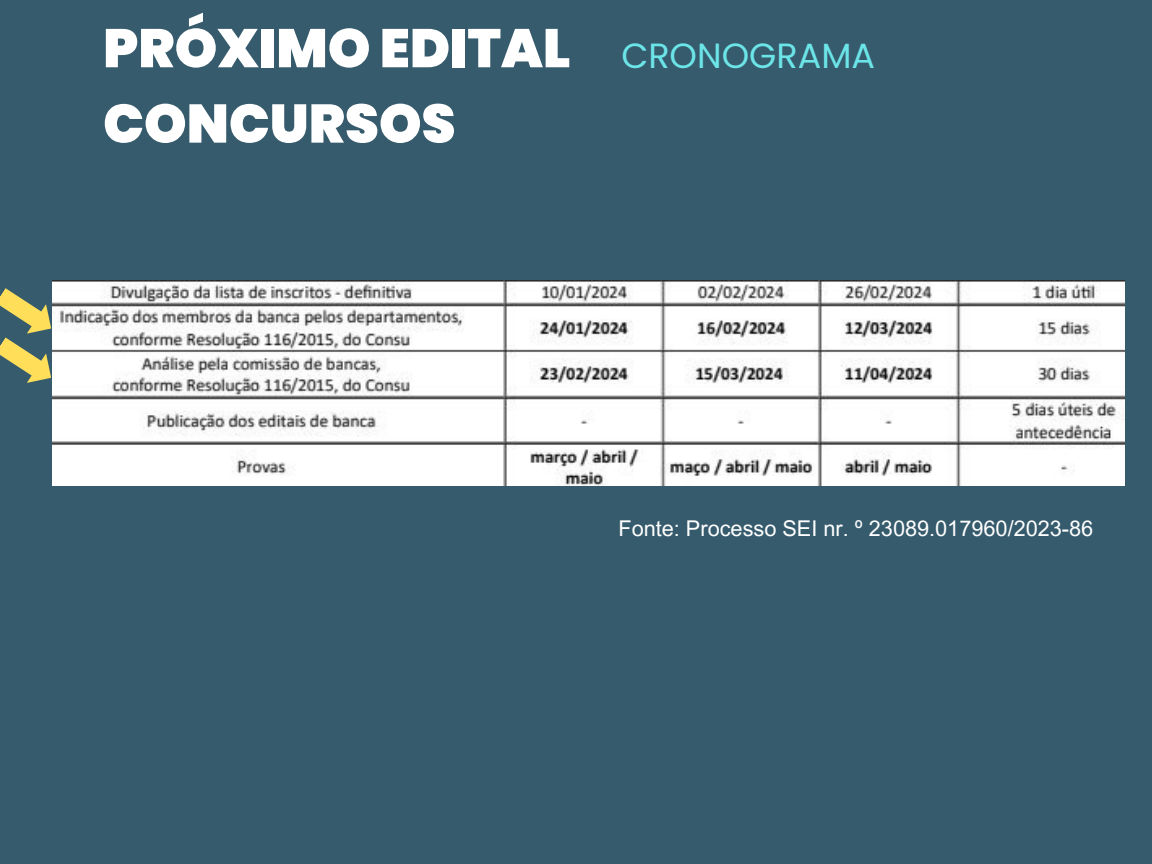
<style>
.page{position:relative;width:1152px;height:864px;background:#365b6d}
.page>*{position:absolute;margin:0;border:0;box-sizing:border-box;transform-origin:0 0}
.t1{font:900 54.3px/75.3px "Poppins";color:#fff}
.t2{font:34.95px "Poppins";color:#6ce5e8}
.t3{font:21.75px "Arial MT Pro";color:#fff}
</style>
<div class="page">
<img style="left:53px;top:281px;width:1072px;height:204px">
<svg style="left:0;top:288px;width:51px;height:95px"></svg>
<p class="t1" style="left:103px;top:11px;width:469px">PRÓXIMO EDITAL<br>CONCURSOS</p>
<p class="t2" style="left:621px;top:31px;width:255px">CRONOGRAMA</p>
<p class="t3" style="left:618px;top:520px;width:476px">Fonte: Processo SEI nr. º 23089.017960/2023-86</p>
</div>
